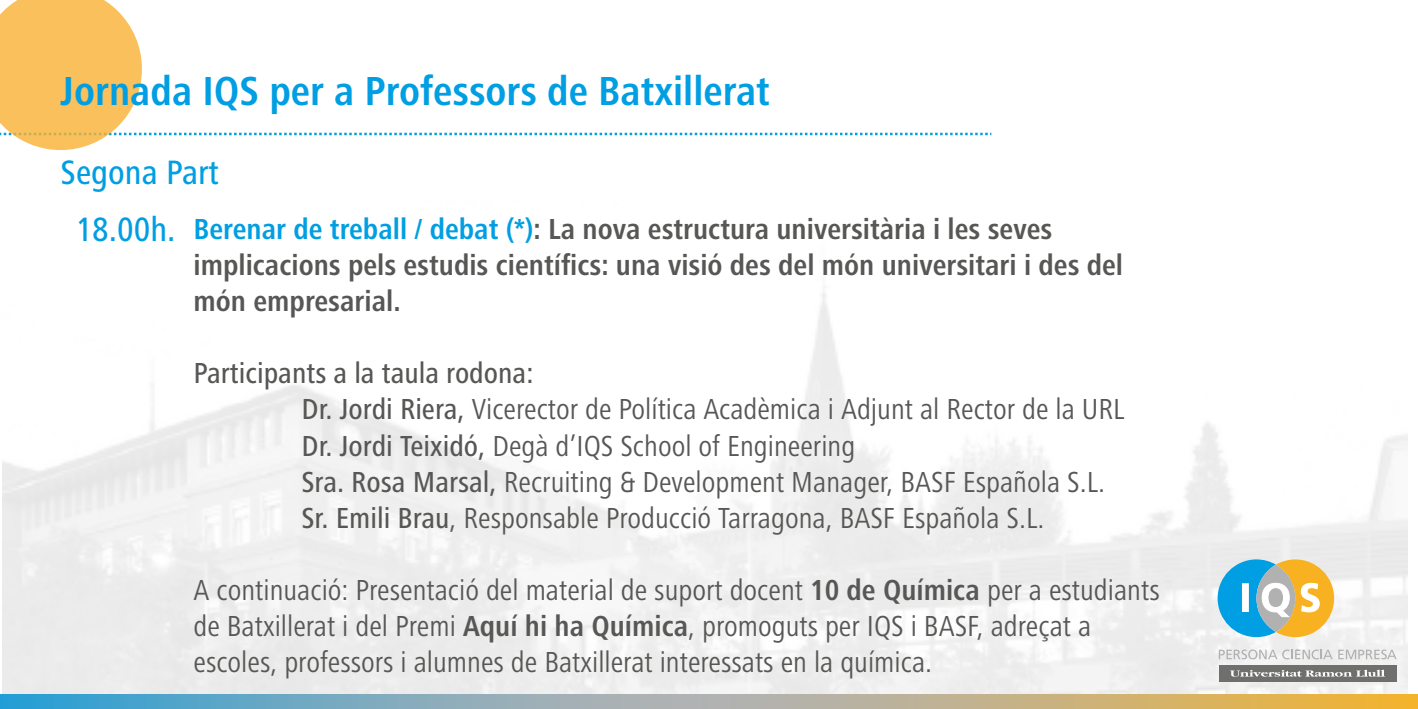
<style>
.page{position:relative;width:1418px;height:709px;background:#fff}
.page>*{position:absolute;margin:0;border:0;box-sizing:border-box;transform-origin:0 0}
.t1{font:700 condensed 42px "Frutiger Next LT";color:#009ee2}
.t2{font:500 condensed 35px "Frutiger Next LT";color:#009ee2}
.t3{font:condensed 30px/36px "Frutiger Next LT";color:#575756}
.t4{font:700 condensed 30px/36px "Frutiger Next LT";color:#575756}
.s1{font-weight:500;font-size:35px;color:#009ee2}
.s2{color:#009ee2}
.s3{font-weight:500}
.s4{font-weight:700}
</style>
<div class="page">
<img style="left:3px;top:287px;width:1404px;height:408px">
<svg style="left:0;top:0;width:991px;height:150px"></svg>
<svg style="left:0;top:695px;width:1417px;height:14px;background:#a1ad9d"></svg>
<svg style="left:1217px;top:559px;width:116px;height:78px;background:#a2bdaa"></svg>
<div style="left:1218px;top:665px;width:178px;height:17px;background:#6f6f6e"></div>
<svg style="left:1230px;top:669px;width:154px;height:7px"></svg>
<svg style="left:1338px;top:649px;width:58px;height:10px"></svg>
<svg style="left:1218px;top:649px;width:114px;height:10px"></svg>
<h1 class="t1" style="left:61px;top:67px;width:710px">Jornada IQS per a Professors de Batxillerat</h1>
<p class="t2" style="left:61px;top:152px;width:160px">Segona Part</p>
<p class="t4" style="left:193px;top:211px;width:931px;text-indent:-118px"><span class="s1">18.00h.</span> <span class="s2">Berenar de treball / debat (*)</span>: La nova estructura universitària i les seves implicacions pels estudis científics: una visió des del món universitari i des del món empresarial.</p>
<p class="t3" style="left:301px;top:355px;width:824px;text-indent:-108px"><span class="s3">Participants a la taula rodona:<br>Dr. Jordi Riera,</span> Vicerector de Política Acadèmica i Adjunt al Rector de la URL <span class="s3">Dr. Jordi Teixidó,</span> Degà d’IQS School of Engineering<br><span class="s3">Sra. Rosa Marsal,</span> Recruiting &amp; Development Manager, BASF Española S.L.<br><span class="s3">Sr. Emili Brau</span>, Responsable Producció Tarragona, BASF Española S.L.</p>
<p class="t3" style="left:193px;top:571px;width:967px">A continuació: Presentació del material de suport docent <span class="s4">10 de Química</span> per a estudiants de Batxillerat i del Premi <span class="s4">Aquí hi ha Química</span>, promoguts per IQS i BASF, adreçat a escoles, professors i alumnes de Batxillerat interessats en la química.</p>
</div>
